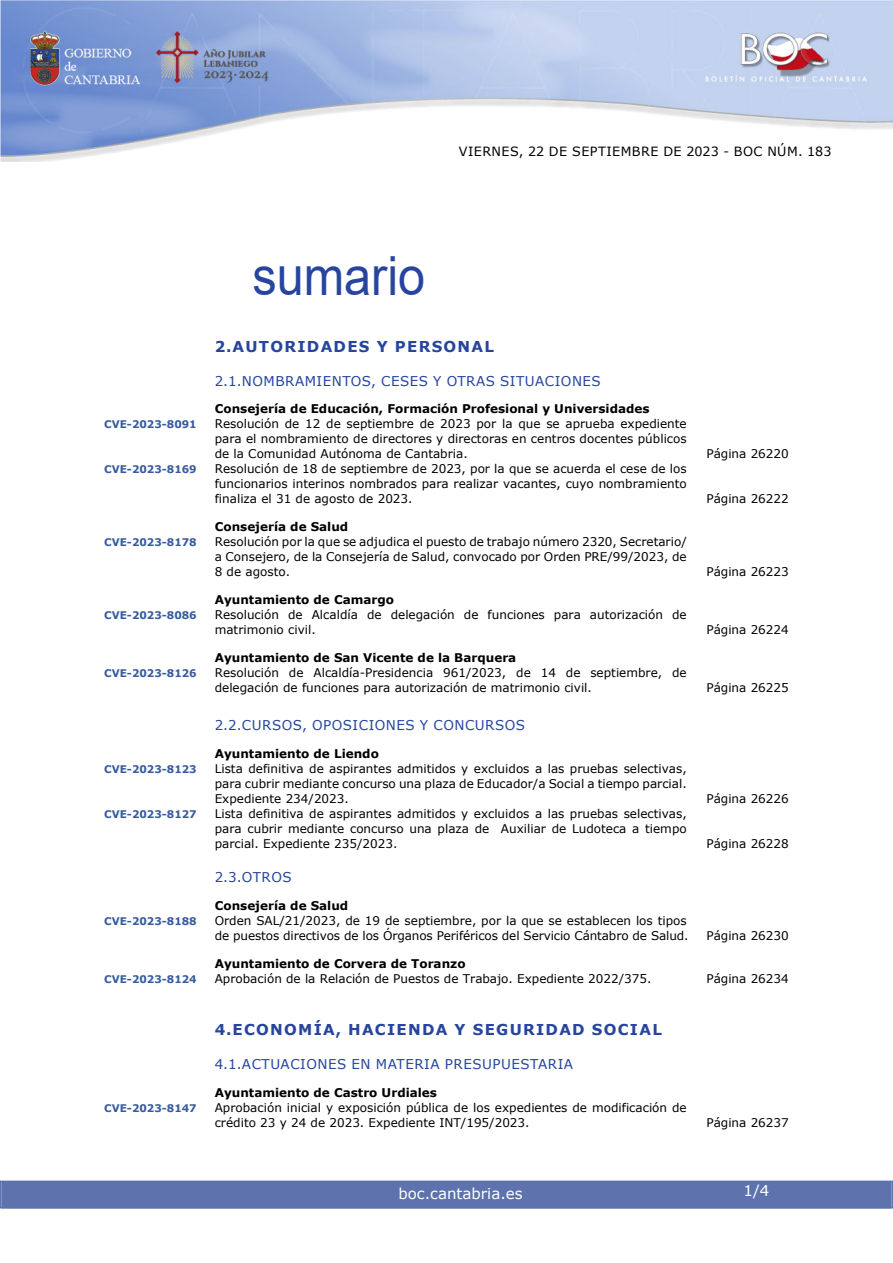
<style>
.page{position:relative;width:893px;height:1263px;background:#fff}
.page>*{position:absolute;margin:0;border:0;box-sizing:border-box;transform-origin:0 0}
.SUMARIO{font:54px "Arial";color:#27459e;scale:.9 1}
.indice_1{font:700 15px "Verdana";letter-spacing:.085em;color:#27459e}
.t1{font:15px "Verdana";color:#fff}
.indice_2{font:13.5px "Verdana";letter-spacing:.035em;color:#27459e}
.t2{font:12.75px "Verdana";letter-spacing:.035em;color:#000}
.indice_4{font:12px/15px "Verdana";color:#000;text-align:justify}
.indice_3{font:700 12px "Verdana";color:#000}
.indice_4-2{font:700 10.5px "Verdana";color:#385b9e}
</style>
<div class="page">
<img style="left:0;top:0;width:893px;height:161px">
<div style="left:2px;top:1181px;width:889px;height:27px;background:#5e73ae"></div>
<div style="left:0;top:1180px;width:893px;height:28px;border:2px solid #5e73ae"></div>
<p class="t2" style="left:459px;top:142px;width:374px">VIERNES, 22 DE SEPTIEMBRE DE 2023 - BOC NÚM. 183</p>
<h1 class="SUMARIO" style="left:252px;top:239px;width:194px">sumario</h1>
<h2 class="indice_1" style="left:215px;top:336px;width:281px">2.AUTORIDADES Y PERSONAL</h2>
<h3 class="indice_2" style="left:215px;top:371px;width:388px">2.1.NOMBRAMIENTOS, CESES Y OTRAS SITUACIONES</h3>
<h4 class="indice_3" style="left:215px;top:400px;width:436px">Consejería de Educación, Formación Profesional y Universidades</h4>
<p class="indice_4-2" style="left:104px;top:417px;width:94px">CVE-2023-8091</p>
<p class="indice_4" style="left:215px;top:416px;width:473px">Resolución de 12 de septiembre de 2023 por la que se aprueba expediente para el nombramiento de directores y directoras en centros docentes públicos de la Comunidad Autónoma de Cantabria.</p>
<p class="indice_4-2" style="left:104px;top:462px;width:94px">CVE-2023-8169</p>
<p class="indice_4" style="left:215px;top:461px;width:473px">Resolución de 18 de septiembre de 2023, por la que se acuerda el cese de los funcionarios interinos nombrados para realizar vacantes, cuyo nombramiento finaliza el 31 de agosto de 2023.</p>
<h4 class="indice_3" style="left:215px;top:518px;width:135px">Consejería de Salud</h4>
<p class="indice_4-2" style="left:104px;top:535px;width:94px">CVE-2023-8178</p>
<p class="indice_4" style="left:215px;top:534px;width:473px">Resolución por la que se adjudica el puesto de trabajo número 2320, Secretario/ a Consejero, de la Consejería de Salud, convocado por Orden PRE/99/2023, de 8 de agosto.</p>
<h4 class="indice_3" style="left:215px;top:591px;width:181px">Ayuntamiento de Camargo</h4>
<p class="indice_4-2" style="left:104px;top:608px;width:94px">CVE-2023-8086</p>
<p class="indice_4" style="left:215px;top:607px;width:473px">Resolución de Alcaldía de delegación de funciones para autorización de matrimonio civil.</p>
<h4 class="indice_3" style="left:215px;top:649px;width:303px">Ayuntamiento de San Vicente de la Barquera</h4>
<p class="indice_4-2" style="left:104px;top:666px;width:94px">CVE-2023-8126</p>
<p class="indice_4" style="left:215px;top:665px;width:473px">Resolución de Alcaldía-Presidencia 961/2023, de 14 de septiembre, de delegación de funciones para autorización de matrimonio civil.</p>
<h3 class="indice_2" style="left:215px;top:716px;width:312px">2.2.CURSOS, OPOSICIONES Y CONCURSOS</h3>
<h4 class="indice_3" style="left:215px;top:745px;width:166px">Ayuntamiento de Liendo</h4>
<p class="indice_4-2" style="left:104px;top:762px;width:94px">CVE-2023-8123</p>
<p class="indice_4" style="left:215px;top:761px;width:473px">Lista definitiva de aspirantes admitidos y excluidos a las pruebas selectivas, para cubrir mediante concurso una plaza de Educador/a Social a tiempo parcial.<br>Expediente 234/2023.</p>
<p class="indice_4-2" style="left:104px;top:807px;width:94px">CVE-2023-8127</p>
<p class="indice_4" style="left:215px;top:806px;width:473px">Lista definitiva de aspirantes admitidos y excluidos a las pruebas selectivas, para cubrir mediante concurso una plaza de Auxiliar de Ludoteca a tiempo parcial. Expediente 235/2023.</p>
<h3 class="indice_2" style="left:215px;top:868px;width:78px">2.3.OTROS</h3>
<h4 class="indice_3" style="left:215px;top:897px;width:135px">Consejería de Salud</h4>
<p class="indice_4-2" style="left:104px;top:913px;width:94px">CVE-2023-8188</p>
<p class="indice_4" style="left:215px;top:913px;width:475px">Orden SAL/21/2023, de 19 de septiembre, por la que se establecen los tipos de puestos directivos de los Órganos Periféricos del Servicio Cántabro de Salud.</p>
<h4 class="indice_3" style="left:215px;top:955px;width:252px">Ayuntamiento de Corvera de Toranzo</h4>
<p class="indice_4" style="left:706px;top:446px;width:84px">Página 26220</p>
<p class="indice_4" style="left:706px;top:491px;width:84px">Página 26222</p>
<p class="indice_4" style="left:706px;top:564px;width:84px">Página 26223</p>
<p class="indice_4" style="left:706px;top:622px;width:84px">Página 26224</p>
<p class="indice_4" style="left:706px;top:680px;width:84px">Página 26225</p>
<p class="indice_4" style="left:706px;top:791px;width:84px">Página 26226</p>
<p class="indice_4" style="left:706px;top:836px;width:84px">Página 26228</p>
<p class="indice_4" style="left:706px;top:928px;width:84px">Página 26230</p>
<p class="indice_4-2" style="left:104px;top:971px;width:94px">CVE-2023-8124</p>
<p class="indice_4" style="left:215px;top:970px;width:438px">Aprobación de la Relación de Puestos de Trabajo. Expediente 2022/375.</p>
<p class="indice_4" style="left:706px;top:970px;width:84px">Página 26234</p>
<h2 class="indice_1" style="left:215px;top:1019px;width:449px">4.ECONOMÍA, HACIENDA Y SEGURIDAD SOCIAL</h2>
<h3 class="indice_2" style="left:215px;top:1055px;width:360px">4.1.ACTUACIONES EN MATERIA PRESUPUESTARIA</h3>
<h4 class="indice_3" style="left:215px;top:1084px;width:224px">Ayuntamiento de Castro Urdiales</h4>
<p class="indice_4-2" style="left:104px;top:1100px;width:94px">CVE-2023-8147</p>
<p class="indice_4" style="left:215px;top:1100px;width:473px">Aprobación inicial y exposición pública de los expedientes de modificación de crédito 23 y 24 de 2023. Expediente INT/195/2023.</p>
<p class="indice_4" style="left:706px;top:1115px;width:84px">Página 26237</p>
<p class="t1" style="left:398px;top:1183px;width:126px">boc.cantabria.es</p>
<p class="t1" style="left:744px;top:1180px;width:27px">1/4</p>
</div>
